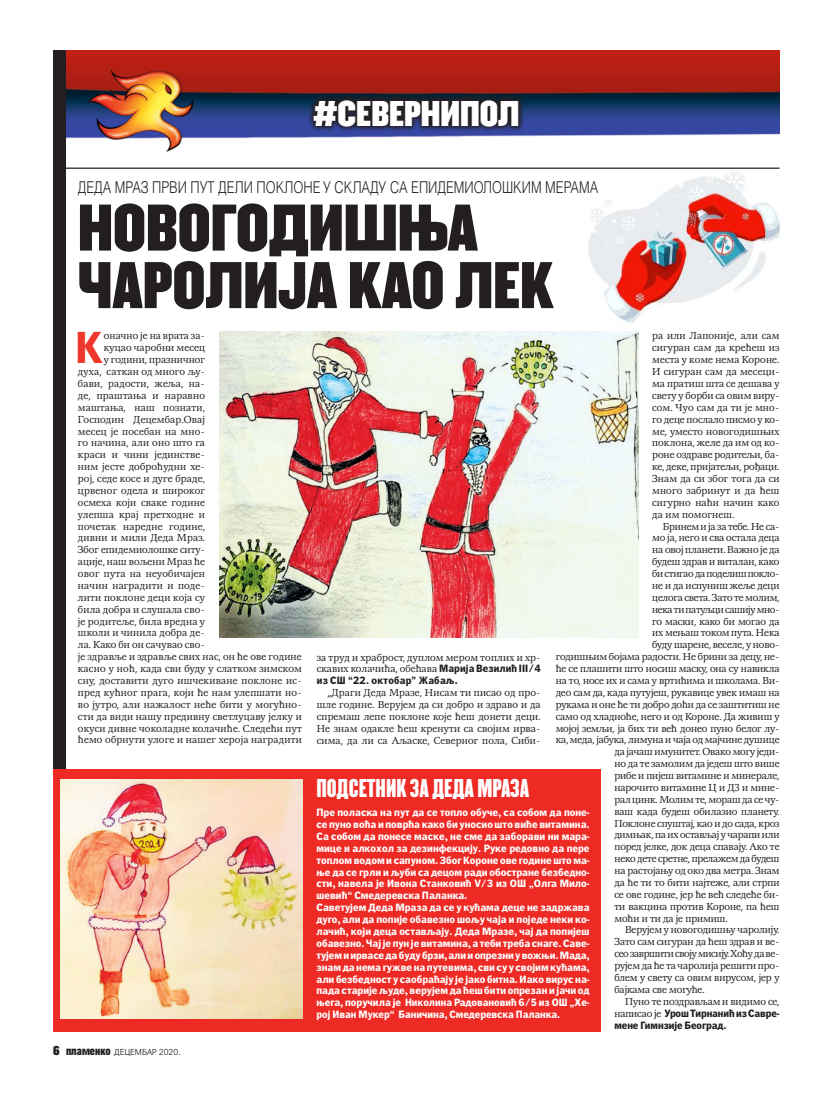
<style>
.page{position:relative;width:815px;height:1106px;background:#fff}
.page>*{position:absolute;margin:0;border:0;box-sizing:border-box;transform-origin:0 0}
.t1{font:57.5px/57.5px "Champion Middle";color:#231f20}
.t2{font:700 44.88px "Politika Sans";color:#ef372b}
.t3{font:31.25px "Champion Middle";color:#fff}
.t4{font:300 22.5px "Champion";color:#fff}
.t5{font:300 16.25px "SP Helicon Cy Narrow";color:#231f20;scale:.96 1}
.t6{font:10.62px/11.9px "Magna";letter-spacing:-.005em;color:#231f20;text-align:justify}
.t7{font:700 10.62px/11.9px "Politika Sans";color:#fff}
.t8{font:10.62px "Magna";letter-spacing:.02em;color:#231f20}
.t9{font:10.62px "Magna";letter-spacing:.015em;color:#231f20}
.t10{font:10.62px "Magna";letter-spacing:-.03em;color:#231f20}
.t11{font:700 10.62px/11.9px "Politika Sans";letter-spacing:-.005em;color:#231f20}
.t12{font:10.62px "Magna";letter-spacing:-.025em;color:#231f20}
.t13{font:700 10.62px "Politika Sans";letter-spacing:.02em;color:#231f20}
.t14{font:300 8.75px "Politika Sans Display";color:#231f20}
.s1{font-family:"Champion Middle";font-weight:400;font-size:11.25px}
.s2{font-family:"Champion Welter";font-weight:400;font-size:10.62px}
.s3{font-family:"Magna";font-weight:400}
.s4{font-family:"Politika Sans";font-weight:700}
</style>
<div class="page">
<img style="left:66px;top:50px;width:714px;height:89px">
<img style="left:74px;top:52px;width:133px;height:100px">
<img style="left:588px;top:171px;width:192px;height:152px">
<svg style="left:306px;top:93px;width:474px;height:46px;background:#32426b"></svg>
<hr style="left:53px;top:167px;width:727px;height:2px;background:#231f20">
<div style="left:53px;top:50px;width:13px;height:981px;background:#231f20"></div>
<img style="left:219px;top:332px;width:419px;height:305px">
<div style="left:53px;top:768px;width:547px;height:263px;background:#ee2a25"></div>
<img style="left:60px;top:779px;width:242px;height:239px">
<h3 class="t3" style="left:313px;top:92px;width:206px">#севернипол</h3>
<h3 class="t5" style="left:78px;top:178px;width:543px">Деда Мраз први пут дели поклоне у складу са епидемиолошким мерама</h3>
<h1 class="t1" style="left:78px;top:202px;width:475px">Ново-го-дишња чаро-л ија као лек</h1>
<h2 class="t2" style="left:75px;top:329px;width:26px">К</h2>
<p class="t6" style="left:104px;top:330px;width:103px">оначно је на врата за-</p>
<p class="t9" style="left:104px;top:342px;width:103px">куцао чаробни месец</p>
<p class="t6" style="left:104px;top:354px;width:103px">у години, празничног</p>
<p class="t8" style="left:78px;top:366px;width:129px">духа, саткан од много љу-</p>
<p class="t8" style="left:78px;top:377px;width:129px">бави, радости, жеља, на-</p>
<p class="t8" style="left:78px;top:389px;width:129px">де, праштања и наравно</p>
<p class="t8" style="left:78px;top:401px;width:129px">маштања, наш познати,</p>
<p class="t8" style="left:78px;top:413px;width:129px">Господин Децембар.Овај</p>
<p class="t8" style="left:78px;top:425px;width:129px">месец је посебан на мно-</p>
<p class="t8" style="left:78px;top:437px;width:129px">го начина, али оно што га</p>
<p class="t8" style="left:78px;top:449px;width:129px">краси и чини јединстве-</p>
<p class="t8" style="left:78px;top:461px;width:129px">ним јесте доброћудни хе-</p>
<p class="t8" style="left:78px;top:472px;width:129px">рој, седе косе и дуге браде,</p>
<p class="t8" style="left:78px;top:484px;width:129px">црвеног одела и широког</p>
<p class="t8" style="left:78px;top:496px;width:129px">осмеха који сваке године</p>
<p class="t8" style="left:78px;top:508px;width:129px">улепша крај претходне и</p>
<p class="t8" style="left:78px;top:520px;width:129px">почетак наредне године,</p>
<p class="t8" style="left:78px;top:532px;width:129px">дивни и мили Деда Мраз.</p>
<p class="t6" style="left:78px;top:544px;width:129px">Због епидемиолошке ситу-</p>
<p class="t6" style="left:78px;top:556px;width:129px">ације, наш вољени Мраз ће</p>
<p class="t8" style="left:78px;top:567px;width:129px">овог пута на неуобичајен</p>
<p class="t8" style="left:78px;top:579px;width:129px">начин наградити и поде-</p>
<p class="t8" style="left:78px;top:591px;width:129px">лити поклоне деци која су</p>
<p class="t8" style="left:78px;top:603px;width:129px">била добра и слушала сво-</p>
<p class="t8" style="left:78px;top:615px;width:129px">је родитеље, била вредна у</p>
<p class="t8" style="left:78px;top:627px;width:129px">школи и чинила добра де-</p>
<p class="t6" style="left:78px;top:639px;width:129px">ла. Како би он сачувао сво-</p>
<p class="t9" style="left:78px;top:651px;width:225px">је здравље и здравље свих нас, он ће ове године</p>
<p class="t8" style="left:78px;top:662px;width:225px">касно у ноћ, када сви буду у слатком зимском</p>
<p class="t8" style="left:78px;top:674px;width:225px">сну, доставити дуго ишчекиване поклоне ис-</p>
<p class="t8" style="left:78px;top:686px;width:225px">пред кућног прага, који ће нам улепшати но-</p>
<p class="t8" style="left:78px;top:698px;width:225px">во јутро, али нажалост неће бити у могућно-</p>
<p class="t8" style="left:78px;top:710px;width:225px">сти да види нашу предивну светлуцаву јелку и</p>
<p class="t8" style="left:78px;top:722px;width:225px">окуси дивне чоколадне колачиће. Следећи пут</p>
<p class="t8" style="left:78px;top:734px;width:225px">ћемо обрнути улоге и нашег хероја наградити</p>
<p class="t14" style="left:53px;top:1047px;width:129px"><span class="s1">6</span> <span class="s2">пламенко</span> децЕМБАР 2020.</p>
<p class="t6" style="left:652px;top:330px;width:129px">ра или Лапоније, али сам сигуран сам да крећеш из места у коме нема Короне.<br>И сигуран сам да месеци&shy;ма пратиш шта се дешава у свету у борби са овим виру&shy;сом. Чуо сам да ти је мно&shy;го деце послало писмо у ко&shy;ме, уместо новогодишњих поклона, желе да им од ко&shy;роне оздраве родитељи, ба&shy;ке, деке, пријатељи, рођаци.<br>Знам да си због тога да си много забринут и да ћеш сигурно наћи начин како да им помогнеш.</p>
<p class="t6" style="left:663px;top:520px;width:118px">Бринем и ја за тебе. Не са-</p>
<p class="t6" style="left:652px;top:532px;width:129px">мо ја, него и сва остала деца</p>
<p class="t6" style="left:652px;top:544px;width:129px">на овој планети. Важно је да</p>
<p class="t6" style="left:652px;top:556px;width:129px">будеш здрав и виталан, како</p>
<p class="t12" style="left:652px;top:567px;width:129px">би стигао да поделиш покло-</p>
<p class="t6" style="left:652px;top:579px;width:129px">не и да испуниш жеље деци</p>
<p class="t6" style="left:652px;top:591px;width:129px">целога света. Зато те молим,</p>
<p class="t10" style="left:652px;top:603px;width:129px">нека ти патуљци сашију мно-</p>
<p class="t6" style="left:652px;top:615px;width:129px">го маски, како би могао да</p>
<p class="t6" style="left:652px;top:627px;width:129px">их мењаш током пута. Нека</p>
<p class="t6" style="left:652px;top:639px;width:129px">буду шарене, веселе, у ново-</p>
<p class="t6" style="left:556px;top:651px;width:225px">годишњим бојама радости. Не брини за децу, не-</p>
<p class="t6" style="left:556px;top:663px;width:225px">ће се плашити што носиш маску, она су навикла</p>
<p class="t6" style="left:556px;top:674px;width:225px">на то, носе их и сама у вртићима и школама. Ви-</p>
<p class="t6" style="left:556px;top:686px;width:225px">део сам да, када путујеш, рукавице увек имаш на</p>
<p class="t6" style="left:556px;top:698px;width:225px">рукама и оне ће ти добро доћи да се заштитиш не</p>
<p class="t6" style="left:556px;top:710px;width:225px">само од хладноће, него и од Короне. Да живиш у</p>
<p class="t6" style="left:556px;top:722px;width:225px">мојој земљи, ја бих ти већ донео пуно белог лу-</p>
<p class="t6" style="left:556px;top:734px;width:225px">ка, меда, јабука, лимуна и чаја од мајчине душице</p>
<p class="t6" style="left:614px;top:746px;width:167px">да јачаш имунитет. Овако могу једи-</p>
<p class="t6" style="left:614px;top:758px;width:167px">но да те замолим да једеш што више</p>
<p class="t6" style="left:614px;top:769px;width:167px">рибе и пијеш витамине и минерале,</p>
<p class="t6" style="left:614px;top:781px;width:167px">нарочито витамине Ц и Д3 и мине-</p>
<p class="t6" style="left:614px;top:793px;width:167px">рал цинк. Молим те, мораш да се чу-</p>
<p class="t6" style="left:614px;top:805px;width:167px">ваш када будеш обилазио планету.</p>
<p class="t6" style="left:614px;top:817px;width:167px">Поклоне спуштај, као и до сада, кроз</p>
<p class="t6" style="left:614px;top:829px;width:167px">димњак, па их остављај у чарапи или</p>
<p class="t6" style="left:614px;top:841px;width:167px">поред јелке, док деца спавају. Ако те</p>
<p class="t6" style="left:614px;top:853px;width:167px">неко дете сретне, прелажем да будеш</p>
<p class="t6" style="left:614px;top:864px;width:167px">на растојању од око два метра. Знам</p>
<p class="t6" style="left:614px;top:876px;width:167px">да ће ти то бити најтеже, али стрпи</p>
<p class="t6" style="left:614px;top:888px;width:167px">се ове године, јер ће већ следеће би-</p>
<p class="t6" style="left:614px;top:900px;width:167px">ти вакцина против Короне, па ћеш</p>
<p class="t6" style="left:614px;top:912px;width:115px">моћи и ти да је примиш.</p>
<p class="t6" style="left:625px;top:924px;width:156px">Верујем у новогодишњу чаролију.</p>
<p class="t6" style="left:614px;top:936px;width:167px">Зато сам сигуран да ћеш здрав и ве-</p>
<p class="t10" style="left:614px;top:947px;width:167px">сео завршити своју мисију. Хоћу да ве-</p>
<p class="t6" style="left:614px;top:959px;width:167px">рујем да ће та чаролија решити про-</p>
<p class="t6" style="left:614px;top:971px;width:167px">блем у свету са овим вирусом, јер у</p>
<p class="t6" style="left:614px;top:983px;width:92px">бајкама све могуће.</p>
<p class="t6" style="left:625px;top:995px;width:156px">Пуно те поздрављам и видимо се,</p>
<p class="t11" style="left:614px;top:1008px;width:167px"><span class="s3">написао је</span> Урош Тирнанић из Савре&shy;мене Гимнзије Београд.</p>
<p class="t6" style="left:317px;top:651px;width:225px">за труд и храброст, дуплом мером топлих и хр&shy;скавих колачића, обећава <span class="s4">Марија Везилић III/4</span></p>
<p class="t13" style="left:317px;top:676px;width:142px">из СШ “22. oктобар” Жабаљ.</p>
<p class="t6" style="left:317px;top:687px;width:225px;text-indent:11px">„Драги Деда Мразе, Нисам ти писао од про&shy;шле године. Верујем да си добро и здраво и да спремаш лепе поклоне које ћеш донети деци.<br>Не знам одакле ћеш кренути са својим ирва&shy;сима, да ли са Аљаске, Северног пола, Сиби-</p>
<h3 class="t4" style="left:316px;top:773px;width:214px">Подсетник за Деда Мраза</h3>
<p class="t7" style="left:316px;top:807px;width:275px">Пре поласка на пут да се топло обуче, са собом да поне&shy;се пуно воћа и поврћа како би уносио што виће витамина.<br>Са собом да понесе маске, не сме да заборави ни мара&shy;мице и алкохол за дезинфекцију. Руке редовно да пере топлом водом и сапуном. Због Короне ове године што ма&shy;ње да се грли и љуби са децом ради обостране безбедно&shy;сти, навела је Ивона Станковић V/3 из ОШ „Олга Мило&shy;шевић“ Смедеревска Паланка.<br>Саветујем Деда Мраза да се у кућама деце не задржава дуго, али да попије обавезно шољу чаја и поједе неки ко&shy;лачић, који деца остављају. Деда Мразе, чај да попијеш обавезно. Чај је пун је витамина, а теби треба снаге. Саве&shy;тујем и ирвасе да буду брзи, али и опрезни у вожњи. Мада, знам да нема гужве на путевима, сви су у својим кућама, али безбедност у саобраћају је јако битна. Иако вирус на&shy;пада старије људе, верујем да ћеш бити опрезан и јачи од њега, поручила је Николина Радовановић 6/5 из ОШ „Хе&shy;рој Иван Мукер“ Баничина, Смедеревска Паланка.</p>
</div>
